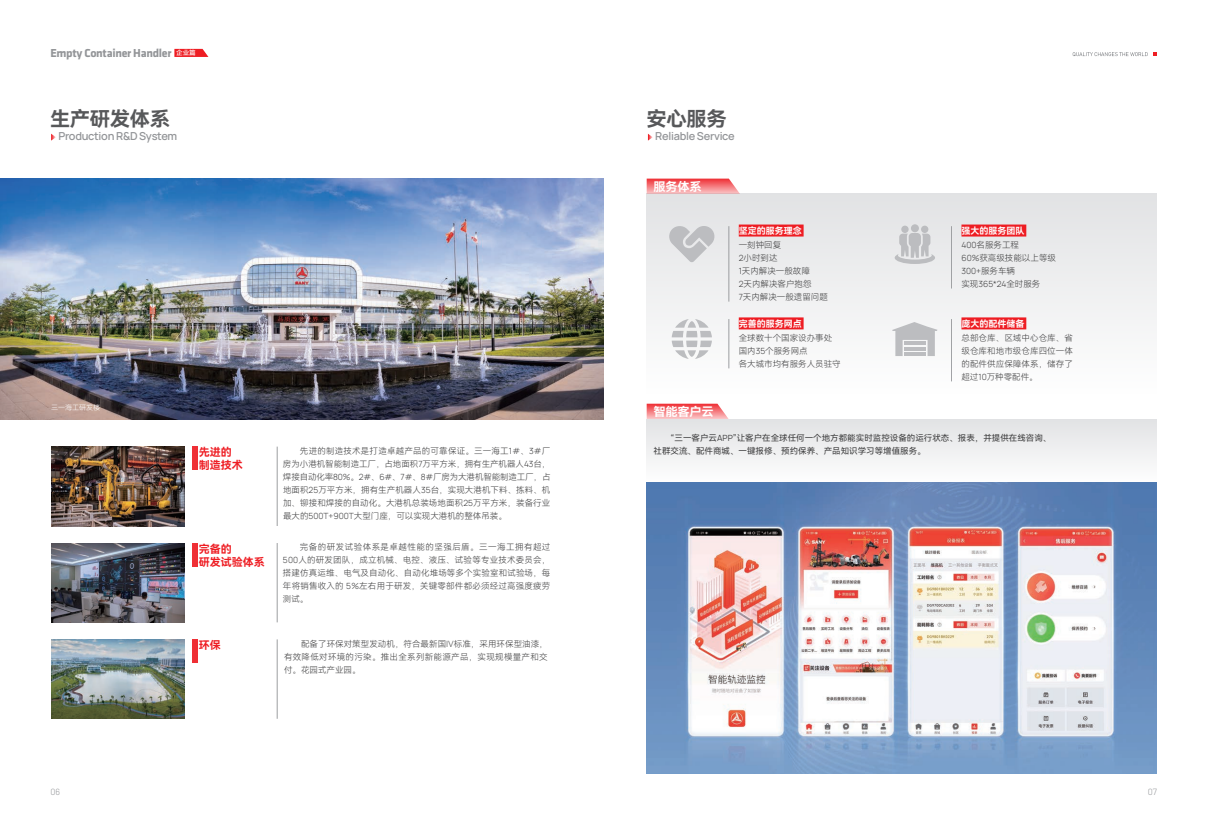
<style>
.page{position:relative;width:1208px;height:825px;background:#fff}
.page>*{position:absolute;margin:0;border:0;box-sizing:border-box;transform-origin:0 0}
.t1{font:20px "Harmony OS Sans SC Bold";letter-spacing:-.02em;color:#57585a}
.t2{font:700 12px "Klavika";letter-spacing:-.025em;color:#939598}
.t3{font:12px "Harmony OS Sans SC Bold";letter-spacing:-.02em;color:#fff}
.t4{font:600 11px "Manrope";letter-spacing:-.025em;color:#939598}
.t5{font:11px/13px "Harmony OS Sans SC Bold";color:#ee1d23}
.t6{font:9px "Harmony OS Sans SC Bold";color:#fff}
.t7{font:300 9px "Barlow";color:#939598}
.t8{font:8.5px/13px "Harmony OS Sans SC Light";letter-spacing:.01em;color:#3e3e3f;text-align:justify}
.t9{font:8.5px/13px "Harmony OS Sans SC";color:#3e3e3f}
.t10{font:300 8.5px "Manrope";color:#3e3e3f}
.t11{font:7px "Harmony OS Sans SC Light";color:#fff}
.s1{font-family:"Source Han Sans CN";font-weight:500;font-size:6.5px;color:#fff}
.s2{font-family:"Manrope";font-weight:300}
.s3{font-family:"Harmony OS Sans SC Light";font-weight:400}
.s4{font-family:"Manrope"}
</style>
<div class="page">
<div style="left:646px;top:419px;width:511px;height:63px;background:linear-gradient(to right,#f0f0f1,#f0f0f1)"></div>
<div style="left:646px;top:194px;width:511px;height:200px;background:linear-gradient(to bottom,#e2e1e3,#fefefe)"></div>
<div style="left:739px;top:225px;width:64px;height:12px;background:#ee1d23"></div>
<div style="left:961px;top:225px;width:65px;height:12px;background:#ee1d23"></div>
<div style="left:961px;top:317px;width:65px;height:12px;background:#ee1d23"></div>
<div style="left:739px;top:317px;width:64px;height:12px;background:#ee1d23"></div>
<img style="left:0;top:179px;width:604px;height:240px">
<img style="left:51px;top:543px;width:134px;height:79px">
<img style="left:51px;top:447px;width:134px;height:79px">
<img style="left:51px;top:639px;width:134px;height:80px">
<img style="left:646px;top:482px;width:511px;height:292px">
<svg style="left:669px;top:226px;width:45px;height:36px;background:#cecfd1"></svg>
<svg style="left:671px;top:319px;width:41px;height:40px"></svg>
<svg style="left:51px;top:134px;width:5px;height:7px"></svg>
<svg style="left:648px;top:134px;width:5px;height:7px"></svg>
<hr style="left:728px;top:226px;width:1px;height:76px;background:#939598">
<hr style="left:951px;top:226px;width:1px;height:62px;background:#939598">
<hr style="left:951px;top:319px;width:1px;height:62px;background:#939598">
<hr style="left:728px;top:319px;width:1px;height:49px;background:#939598">
<hr style="left:277px;top:447px;width:1px;height:79px;background:#939598">
<hr style="left:277px;top:543px;width:1px;height:79px;background:#939598">
<hr style="left:277px;top:639px;width:1px;height:80px;background:#939598">
<div style="left:192px;top:447px;width:5px;height:23px;background:#ef2f35"></div>
<div style="left:192px;top:543px;width:5px;height:24px;background:#ef2f35"></div>
<div style="left:192px;top:639px;width:5px;height:24px;background:#ef2f35"></div>
<svg style="left:894px;top:224px;width:41px;height:40px;background:#d0d1d3"></svg>
<svg style="left:892px;top:322px;width:45px;height:34px"></svg>
<hr style="left:904px;top:352px;width:21px;height:4px;background:#bcbdc0">
<hr style="left:904px;top:347px;width:21px;height:4px;background:#bcbdc0">
<hr style="left:904px;top:341px;width:21px;height:4px;background:#bcbdc0">
<svg style="left:646px;top:179px;width:94px;height:15px"></svg>
<svg style="left:646px;top:404px;width:82px;height:15px"></svg>
<svg style="left:1153px;top:52px;width:4px;height:4px"></svg>
<svg style="left:1072px;top:52px;width:75px;height:4px"></svg>
<svg style="left:174px;top:49px;width:34px;height:8px"></svg>
<h2 class="t2" style="left:50px;top:44px;width:147px">Empty Container Handler <span class="s1">企业篇</span></h2>
<h1 class="t1" style="left:50px;top:104px;width:122px">生产研发体系</h1>
<h1 class="t1" style="left:646px;top:104px;width:82px">安心服务</h1>
<p class="t4" style="left:58px;top:129px;width:120px">Production R&amp;D System</p>
<p class="t4" style="left:655px;top:129px;width:81px">Reliable Service</p>
<p class="t11" style="left:51px;top:403px;width:51px">三一海工研发楼</p>
<p class="t5" style="left:199px;top:446px;width:45px">先进的制造技术</p>
<p class="t8" style="left:283px;top:444px;width:269px;text-indent:17px">先进的制造技术是打造卓越产品的可靠保证。三一海工<span class="s2">1#</span>、<span class="s2">3#</span>厂房为小港机智能制造工厂，占地面积<span class="s2">7</span>万平方米，拥有生产机器人<span class="s2">43</span>台，焊接自动化率<span class="s2">80%</span>。<span class="s2">2#</span>、<span class="s2">6#</span>、<span class="s2">7#</span>、<span class="s2">8#</span>厂房为大港机智能制造工厂，占地面积<span class="s2">25</span>万平方米，拥有生产机器人<span class="s2">35</span>台，实现大港机下料、拣料、机加、铆接和焊接的自动化。大港机总装场地面积<span class="s2">25</span>万平方米，装备行业最大的<span class="s2">500T+900T</span>大型门座，可以实现大港机的整体吊装。</p>
<p class="t5" style="left:199px;top:542px;width:68px">完备的<br>研发试验体系</p>
<p class="t8" style="left:283px;top:540px;width:269px;text-indent:17px">完备的研发试验体系是卓越性能的坚强后盾。三一海工拥有超过<span class="s2">500</span>人的研发团队，成立机械、电控、液压、试验等专业技术委员会，搭建仿真运维、电气及自动化、自动化堆场等多个实验室和试验场，每年将销售收入的 <span class="s2">5%</span>左右用于研发，关键零部件都必须经过高强度疲劳测试。</p>
<p class="t5" style="left:199px;top:638px;width:23px">环保</p>
<p class="t8" style="left:284px;top:637px;width:265px;text-indent:17px">配备了环保对策型发动机，符合最新国Ⅳ标准，采用环保型油漆，有效降低对环境的污染。推出全系列新能源产品，实现规模量产和交付。花园式产业园。</p>
<h2 class="t3" style="left:653px;top:178px;width:50px">服务体系</h2>
<h2 class="t3" style="left:653px;top:403px;width:62px">智能客户云</h2>
<p class="t6" style="left:739px;top:225px;width:64px">坚定的服务理念</p>
<p class="t8" style="left:739px;top:238px;width:91px;text-align:left">一刻钟回复<br><span class="s2">2</span>小时到达<br><span class="s2">1</span>天内解决一般故障<br><span class="s2">2</span>天内解决客户抱怨<br><span class="s2">7</span>天内解决一般遗留问题</p>
<p class="t6" style="left:739px;top:317px;width:64px">完善的服务网点</p>
<p class="t8" style="left:739px;top:331px;width:103px;text-align:left">全球数十个国家设办事处国内<span class="s2">35</span>个服务网点<br>各大城市均有服务人员驻守</p>
<p class="t6" style="left:961px;top:225px;width:64px">强大的服务团队</p>
<p class="t8" style="left:961px;top:238px;width:96px"><span class="s2">400</span>名服务工程<br><span class="s2">60%</span>获高级技能以上等级</p>
<p class="t10" style="left:961px;top:265px;width:55px">300+<span class="s3">服务车辆</span></p>
<p class="t8" style="left:961px;top:277px;width:80px">实现<span class="s2">365*24</span>全时服务</p>
<p class="t6" style="left:961px;top:317px;width:64px">庞大的配件储备</p>
<p class="t8" style="left:961px;top:331px;width:113px">总部仓库、区域中心仓库、省级仓库和地市级仓库四位一体的配件供应保障体系，储存了超过<span class="s2">10</span>万种零配件。</p>
<p class="t9" style="left:653px;top:431px;width:399px;text-indent:17px">“三一客户云<span class="s4">APP</span>”让客户在全球任何一个地方都能实时监控设备的运行状态、报表，并提供在线咨询、社群交流、配件商城、一键报修、预约保养、产品知识学习等增值服务。</p>
<p class="t7" style="left:51px;top:786px;width:11px">06</p>
<p class="t7" style="left:1148px;top:786px;width:11px">07</p>
</div>
